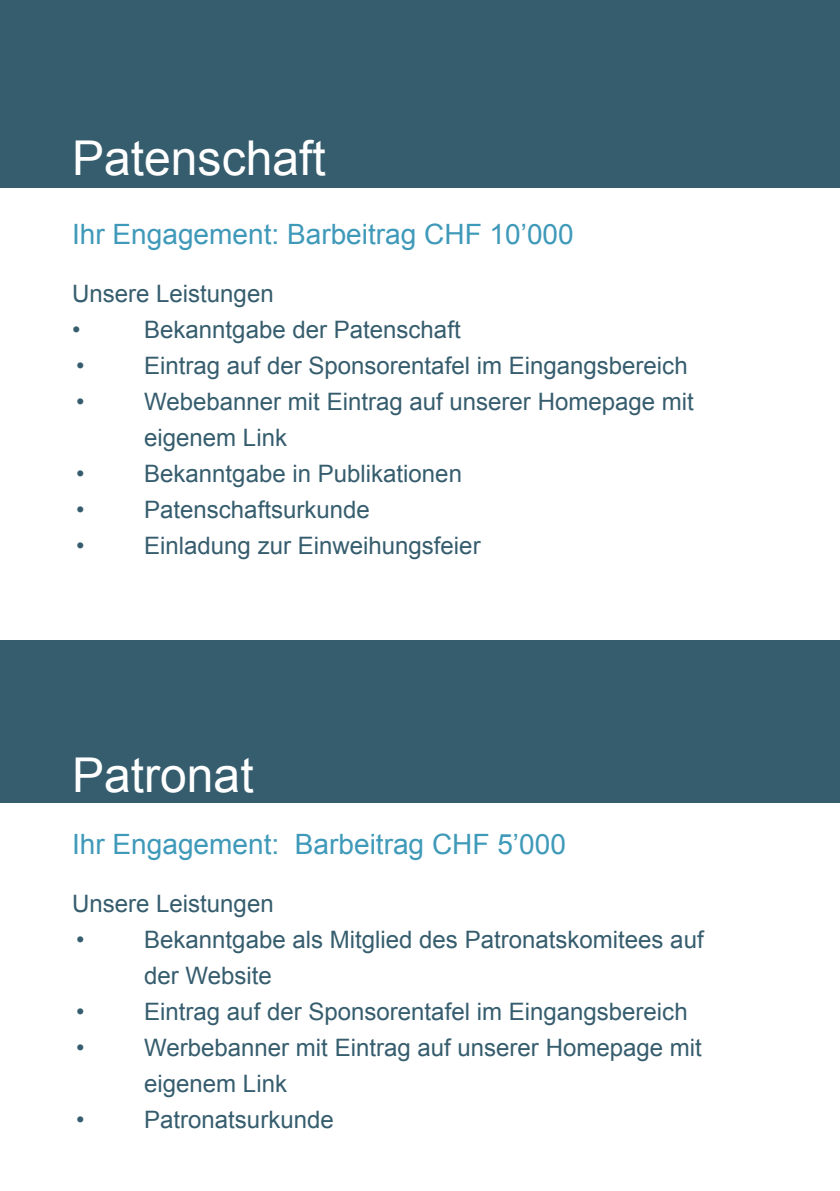
<style>
.page{position:relative;width:840px;height:1191px;background:#fff}
.page>*{position:absolute;margin:0;border:0;box-sizing:border-box;transform-origin:0 0}
.t1{font:48px "Arial";color:#fff}
.t2{font:28px "Arial";color:#3f99b9}
.t3{font:24px/36px "Arial";color:#365d6e}
</style>
<div class="page">
<div style="left:0;top:0;width:839px;height:187px;background:#365d6e"></div>
<div style="left:0;top:640px;width:839px;height:162px;background:#365d6e"></div>
<h1 class="t1" style="left:72px;top:126px;width:255px">Patenschaft</h1>
<p class="t2" style="left:72px;top:216px;width:503px">Ihr Engagement: Barbeitrag CHF 10’000</p>
<p class="t3" style="left:72px;top:276px;width:203px">Unsere Leistungen •</p>
<p class="t3" style="left:144px;top:312px;width:318px">Bekanntgabe der Patenschaft</p>
<p class="t3" style="left:76px;top:348px;width:10px">•</p>
<p class="t3" style="left:144px;top:348px;width:544px">Eintrag auf der Sponsorentafel im Eingangsbereich</p>
<p class="t3" style="left:76px;top:384px;width:10px">•</p>
<p class="t3" style="left:144px;top:384px;width:551px">Webebanner mit Eintrag auf unserer Homepage mit eigenem Link</p>
<p class="t3" style="left:76px;top:456px;width:10px">•</p>
<p class="t3" style="left:144px;top:456px;width:319px">Bekanntgabe in Publikationen</p>
<p class="t3" style="left:76px;top:492px;width:10px">•</p>
<p class="t3" style="left:144px;top:492px;width:227px">Patenschaftsurkunde</p>
<p class="t3" style="left:76px;top:528px;width:10px">•</p>
<p class="t3" style="left:144px;top:528px;width:338px">Einladung zur Einweihungsfeier</p>
<h1 class="t1" style="left:72px;top:743px;width:183px">Patronat</h1>
<p class="t2" style="left:72px;top:826px;width:495px">Ihr Engagement: Barbeitrag CHF 5’000</p>
<p class="t3" style="left:72px;top:885px;width:203px">Unsere Leistungen •</p>
<p class="t3" style="left:144px;top:921px;width:560px">Bekanntgabe als Mitglied des Patronatskomitees auf der Website</p>
<p class="t3" style="left:76px;top:993px;width:10px">•</p>
<p class="t3" style="left:144px;top:993px;width:544px">Eintrag auf der Sponsorentafel im Eingangsbereich</p>
<p class="t3" style="left:76px;top:1029px;width:10px">•</p>
<p class="t3" style="left:144px;top:1029px;width:559px">Werbebanner mit Eintrag auf unserer Homepage mit eigenem Link</p>
<p class="t3" style="left:76px;top:1101px;width:10px">•</p>
<p class="t3" style="left:144px;top:1101px;width:191px">Patronatsurkunde</p>
</div>
